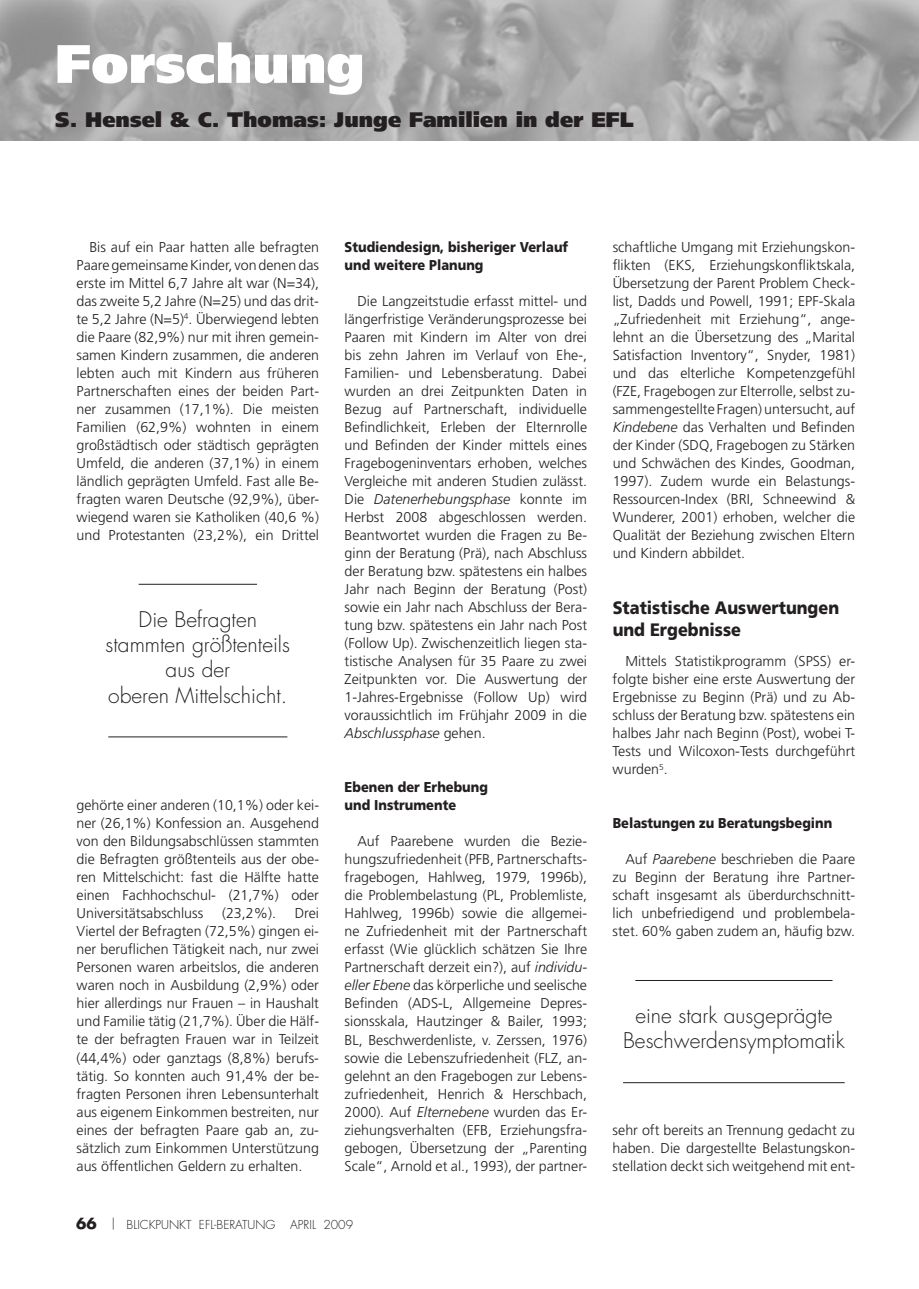
<style>
.page{position:relative;width:919px;height:1289px;background:#fff}
.page>*{position:absolute;margin:0;border:0;box-sizing:border-box;transform-origin:0 0}
.t1{font:900 54px "Frutiger";color:#fff}
.t2{font:300 21px/25.2px "Futura";color:#231f20;text-align:center}
.t3{font:900 21px "Frutiger";color:#231f20}
.t4{font:900 18px/21.6px "Frutiger";color:#231f20;scale:.9 1}
.t5{font:300 14.25px/18px "Frutiger";color:#231f20;text-align:justify}
.t6{font:900 14.25px/18px "Frutiger";color:#231f20;scale:.9 1}
.t7{font:300 12px "Futura";color:#231f20}
.s1{font-style:italic}
.s2{font-weight:700;font-size:15px}
</style>
<div class="page">
<img style="left:0;top:0;width:918px;height:140px">
<hr style="left:139px;top:584px;width:118px;height:1px;background:#231f20">
<hr style="left:108px;top:736px;width:179px;height:1px;background:#231f20">
<hr style="left:635px;top:980px;width:197px;height:1px;background:#231f20">
<hr style="left:623px;top:1082px;width:221px;height:1px;background:#231f20">
<h1 class="t1" style="left:55px;top:31px;width:311px">Forschung</h1>
<h2 class="t3" style="left:55px;top:106px;width:580px">S. Hensel &amp; C. Thomas: Junge Familien in der EFL</h2>
<p class="t5" style="left:77px;top:238px;width:244px;text-indent:13px">Bis auf ein Paar hatten alle befragten Paare gemeinsame Kinder, von denen das erste im Mittel 6,7 Jahre alt war (N=34), das zweite 5,2 Jahre (N=25) und das drit&shy;te 5,2 Jahre (N=5)<sup>4</sup>. Überwiegend lebten die Paare (82,9%) nur mit ihren gemein&shy;samen Kindern zusammen, die anderen lebten auch mit Kindern aus früheren Partnerschaften eines der beiden Part&shy;ner zusammen (17,1%). Die meisten Familien (62,9%) wohnten in einem großstädtisch oder städtisch geprägten Umfeld, die anderen (37,1%) in einem ländlich geprägten Umfeld. Fast alle Be&shy;fragten waren Deutsche (92,9%), über&shy;wiegend waren sie Katholiken (40,6 %) und Protestanten (23,2%), ein Drittel</p>
<h2 class="t2" style="left:106px;top:607px;width:186px">Die Befragten stammten größtenteils aus der<br>oberen Mittelschicht.</h2>
<p class="t5" style="left:77px;top:796px;width:244px">gehörte einer anderen (10,1%) oder kei&shy;ner (26,1%) Konfession an. Ausgehend von den Bildungsabschlüssen stammten die Befragten größtenteils aus der obe&shy;ren Mittelschicht: fast die Hälfte hatte einen Fachhochschul- (21,7%) oder Universitätsabschluss</p>
<p class="t5" style="left:222px;top:904px;width:55px">(23,2%).</p>
<p class="t5" style="left:77px;top:904px;width:244px;text-indent:218px">Drei Viertel der Befragten (72,5%) gingen ei&shy;ner beruflichen Tätigkeit nach, nur zwei Personen waren arbeitslos, die anderen waren noch in Ausbildung (2,9%) oder hier allerdings nur Frauen – in Haushalt und Familie tätig (21,7%). Über die Hälf&shy;te der befragten Frauen war in Teilzeit (44,4%) oder ganztags (8,8%) berufs&shy;tätig. So konnten auch 91,4% der be&shy;fragten Personen ihren Lebensunterhalt aus eigenem Einkommen bestreiten, nur eines der befragten Paare gab an, zu&shy;sätzlich zum Einkommen Unterstützung aus öffentlichen Geldern zu erhalten.</p>
<p class="t6" style="left:344px;top:238px;width:250px">Studiendesign, bisheriger Verlauf und weitere Planung</p>
<p class="t5" style="left:344px;top:292px;width:244px;text-indent:13px">Die Langzeitstudie erfasst mittel- und längerfristige Veränderungsprozesse bei Paaren mit Kindern im Alter von drei bis zehn Jahren im Verlauf von Ehe-, Familien- und Lebensberatung. Dabei wurden an drei Zeitpunkten Daten in Bezug auf Partnerschaft, individuelle Befindlichkeit, Erleben der Elternrolle und Befinden der Kinder mittels eines Fragebogeninventars erhoben, welches Vergleiche mit anderen Studien zulässt.<br>Die <span class="s1">Datenerhebungsphase</span> konnte im Herbst 2008 abgeschlossen werden.<br>Beantwortet wurden die Fragen zu Be&shy;ginn der Beratung (Prä), nach Abschluss der Beratung bzw. spätestens ein halbes Jahr nach Beginn der Beratung (Post) sowie ein Jahr nach Abschluss der Bera&shy;tung bzw. spätestens ein Jahr nach Post (Follow Up). Zwischenzeitlich liegen sta&shy;tistische Analysen für 35 Paare zu zwei Zeitpunkten vor. Die Auswertung der 1-Jahres-Ergebnisse (Follow Up) wird voraussichtlich im Frühjahr 2009 in die <span class="s1">Abschlussphase</span> gehen.</p>
<p class="t6" style="left:344px;top:778px;width:161px">Ebenen der Erhebung und Instrumente</p>
<p class="t5" style="left:344px;top:832px;width:244px;text-indent:13px">Auf Paarebene wurden die Bezie&shy;hungszufriedenheit (PFB, Partnerschafts&shy;fragebogen, Hahlweg, 1979, 1996b), die Problembelastung (PL, Problemliste, Hahlweg, 1996b) sowie die allgemei&shy;ne Zufriedenheit mit der Partnerschaft erfasst (Wie glücklich schätzen Sie Ihre Partnerschaft derzeit ein?), auf <span class="s1">individu&shy;eller Ebene</span> das körperliche und seelische Befinden (ADS-L, Allgemeine Depres&shy;sionsskala, Hautzinger &amp; Bailer, 1993; BL, Beschwerdenliste, v. Zerssen, 1976) sowie die Lebenszufriedenheit (FLZ, an&shy;gelehnt an den Fragebogen zur Lebens&shy;zufriedenheit, Henrich &amp; Herschbach, 2000). Auf <span class="s1">Elternebene</span> wurden das Er&shy;ziehungsverhalten (EFB, Erziehungsfra&shy;gebogen, Übersetzung der „Parenting Scale“, Arnold et al., 1993), der partner-</p>
<p class="t7" style="left:76px;top:1216px;width:278px"><span class="s2">66</span> | Blickpunkt EFL-Beratung april 2009</p>
<p class="t5" style="left:612px;top:238px;width:244px">schaftliche Umgang mit Erziehungskon&shy;flikten (EKS, Erziehungskonfliktskala, Übersetzung der Parent Problem Check&shy;list, Dadds und Powell, 1991; EPF-Skala „Zufriedenheit mit Erziehung“, ange&shy;lehnt an die Übersetzung des „Marital Satisfaction Inventory“, Snyder, 1981) und das elterliche Kompetenzgefühl (FZE, Fragebogen zur Elterrolle, selbst zu&shy;sammengestellte Fragen) untersucht, auf <span class="s1">Kindebene</span> das Verhalten und Befinden der Kinder (SDQ, Fragebogen zu Stärken und Schwächen des Kindes, Goodman, 1997). Zudem wurde ein Belastungs-Ressourcen-Index (BRI, Schneewind &amp; Wunderer, 2001) erhoben, welcher die Qualität der Beziehung zwischen Eltern und Kindern abbildet.</p>
<p class="t4" style="left:612px;top:596px;width:253px">Statistische Auswertungen und Ergebnisse</p>
<p class="t5" style="left:612px;top:652px;width:244px;text-indent:13px">Mittels Statistikprogramm (SPSS) er&shy;folgte bisher eine erste Auswertung der Ergebnisse zu Beginn (Prä) und zu Ab&shy;schluss der Beratung bzw. spätestens ein halbes Jahr nach Beginn (Post), wobei T-Tests und Wilcoxon-Tests durchgeführt wurden<sup>5</sup>.</p>
<p class="t6" style="left:612px;top:814px;width:245px">Belastungen zu Beratungsbeginn</p>
<p class="t5" style="left:612px;top:850px;width:244px;text-indent:13px">Auf <span class="s1">Paarebene</span> beschrieben die Paare zu Beginn der Beratung ihre Partner&shy;schaft insgesamt als überdurchschnitt&shy;lich unbefriedigend und problembela&shy;stet. 60% gaben zudem an, häufig bzw.</p>
<h2 class="t2" style="left:623px;top:1003px;width:223px">eine stark ausgeprägte<br>Beschwerdensymptomatik</h2>
<p class="t5" style="left:612px;top:1120px;width:244px">sehr oft bereits an Trennung gedacht zu haben. Die dargestellte Belastungskon&shy;stellation deckt sich weitgehend mit ent-</p>
</div>
